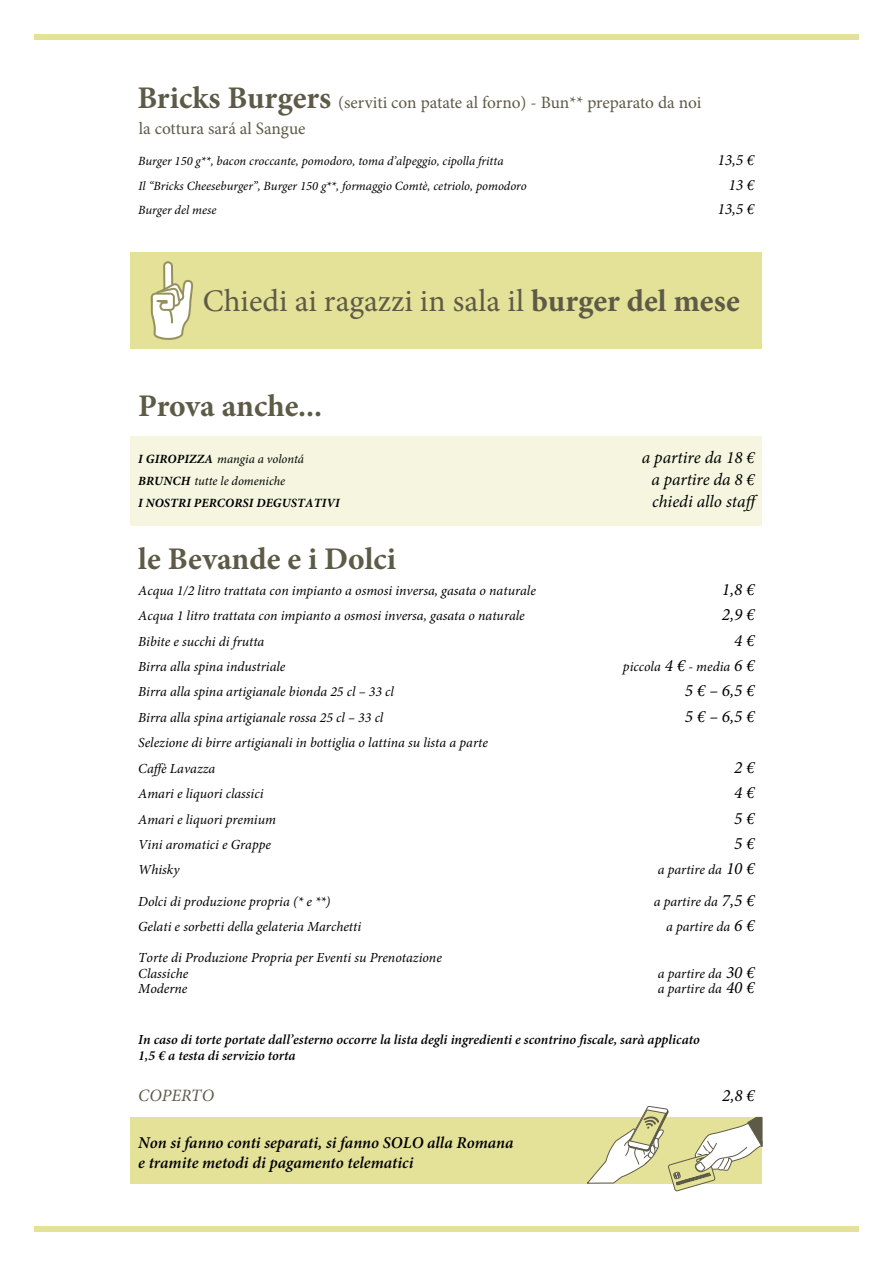
<style>
.page{position:relative;width:893px;height:1263px;background:#fff}
.page>*{position:absolute;margin:0;border:0;box-sizing:border-box;transform-origin:0 0}
.t1{font:31.5px "Minion Pro";color:#5d5b47}
.t2{font:700 31.5px "Minion Pro";color:#5d5b47}
.t3{font:17.4px/26px "Minion Pro";color:#5d5b47}
.t4{font:italic 17.4px "Minion Pro";color:#000}
.t5{font:italic 17.4px "Minion Pro";letter-spacing:.005em;color:#5d5b47}
.t6{font:italic 600 16.5px/20.4px "Minion Pro";color:#000}
.t7{font:italic 15.75px "Minion Pro";color:#000}
.t8{font:italic 13.8px/25.3px "Minion Pro";color:#000}
.t9{font:italic 600 13.8px/15.6px "Minion Pro";color:#000}
.t10{font:italic 12.6px "Minion Pro";color:#000}
.t11{font:italic 700 12.6px "Minion Pro";letter-spacing:.01em;color:#000}
.s1{font-weight:700;font-size:31.5px}
.s2{font-weight:700}
.s3{font-size:17.4px}
</style>
<div class="page">
<div style="left:34px;top:34px;width:825px;height:6px;background:#e4e199"></div>
<div style="left:34px;top:1226px;width:825px;height:6px;background:#e4e199"></div>
<div style="left:131px;top:1117px;width:631px;height:66px;background:#e4e199"></div>
<div style="left:131px;top:436px;width:631px;height:90px;background:#f6f6e0"></div>
<div style="left:131px;top:253px;width:631px;height:96px;background:#e4e199"></div>
<svg style="left:151px;top:261px;width:42px;height:79px"></svg>
<svg style="left:587px;top:1106px;width:176px;height:85px"></svg>
<p class="t3" style="left:137px;top:89px;width:566px"><span class="s1">Bricks Burgers</span> (serviti con patate al forno) - Bun** preparato da noi la cottura sará al Sangue</p>
<p class="t10" style="left:138px;top:152px;width:367px">Burger 150 g**, bacon croccante, pomodoro, toma d’alpeggio, cipolla fritta</p>
<p class="t7" style="left:717px;top:149px;width:38px">13,5 €</p>
<p class="t10" style="left:138px;top:177px;width:390px">Il “Bricks Cheeseburger”, Burger 150 g**, formaggio Comtè, cetriolo, pomodoro</p>
<p class="t7" style="left:728px;top:174px;width:27px">13 €</p>
<p class="t10" style="left:138px;top:202px;width:80px">Burger del mese</p>
<p class="t7" style="left:717px;top:198px;width:38px">13,5 €</p>
<h1 class="t1" style="left:203px;top:280px;width:539px">Chiedi ai ragazzi in sala il <span class="s2">burger del mese</span></h1>
<h1 class="t2" style="left:138px;top:384px;width:186px">Prova anche...</h1>
<p class="t10" style="left:138px;top:450px;width:167px"><span class="s2">I GIROPIZZA</span> mangia a volontá</p>
<p class="t4" style="left:642px;top:446px;width:115px">a partire da 18 €</p>
<p class="t10" style="left:138px;top:472px;width:149px"><span class="s2">BRUNCH</span> tutte le domeniche</p>
<p class="t4" style="left:651px;top:468px;width:105px">a partire da 8 €</p>
<p class="t11" style="left:138px;top:494px;width:203px">I NOSTRI PERCORSI DEGUSTATIVI</p>
<p class="t4" style="left:652px;top:490px;width:109px">chiedi allo staff</p>
<h1 class="t2" style="left:138px;top:537px;width:259px">le Bevande e i Dolci</h1>
<p class="t8" style="left:138px;top:578px;width:399px">Acqua 1/2 litro trattata con impianto a osmosi inversa, gasata o naturale</p>
<p class="t4" style="left:722px;top:577px;width:34px">1,8 €</p>
<p class="t8" style="left:138px;top:603px;width:388px">Acqua 1 litro trattata con impianto a osmosi inversa, gasata o naturale</p>
<p class="t4" style="left:722px;top:603px;width:34px">2,9 €</p>
<p class="t8" style="left:138px;top:628px;width:128px">Bibite e succhi di frutta</p>
<p class="t4" style="left:734px;top:628px;width:22px">4 €</p>
<p class="t8" style="left:138px;top:654px;width:149px">Birra alla spina industriale</p>
<p class="t8" style="left:623px;top:654px;width:133px">piccola <span class="s3">4 €</span> - media <span class="s3">6 €</span></p>
<p class="t8" style="left:138px;top:679px;width:257px">Birra alla spina artigianale bionda 25 cl – 33 cl</p>
<p class="t4" style="left:685px;top:679px;width:71px">5 € – 6,5 €</p>
<p class="t8" style="left:138px;top:705px;width:247px">Birra alla spina artigianale rossa 25 cl – 33 cl</p>
<p class="t4" style="left:685px;top:704px;width:71px">5 € – 6,5 €</p>
<p class="t8" style="left:138px;top:730px;width:351px">Selezione di birre artigianali in bottiglia o lattina su lista a parte<br>Caffè Lavazza</p>
<p class="t4" style="left:734px;top:755px;width:22px">2 €</p>
<p class="t8" style="left:138px;top:781px;width:127px">Amari e liquori classici</p>
<p class="t4" style="left:734px;top:781px;width:22px">4 €</p>
<p class="t8" style="left:138px;top:806px;width:139px">Amari e liquori premium</p>
<p class="t4" style="left:734px;top:806px;width:22px">5 €</p>
<p class="t8" style="left:138px;top:832px;width:134px">Vini aromatici e Grappe</p>
<p class="t4" style="left:734px;top:831px;width:22px">5 €</p>
<p class="t8" style="left:138px;top:857px;width:43px">Whisky</p>
<p class="t8" style="left:658px;top:857px;width:98px">a partire da <span class="s3">10 €</span></p>
<p class="t8" style="left:138px;top:888px;width:194px">Dolci di produzione propria (* e **)</p>
<p class="t8" style="left:654px;top:888px;width:103px">a partire da <span class="s3">7,5 €</span></p>
<p class="t8" style="left:138px;top:914px;width:225px">Gelati e sorbetti della gelateria Marchetti</p>
<p class="t8" style="left:666px;top:914px;width:90px">a partire da <span class="s3">6 €</span></p>
<p class="t8" style="left:138px;top:950px;width:305px;line-height:15.6px">Torte di Produzione Propria per Eventi su Prenotazione<br>Classiche</p>
<p class="t8" style="left:658px;top:961px;width:98px">a partire da <span class="s3">30 €</span></p>
<p class="t8" style="left:138px;top:976px;width:51px">Moderne</p>
<p class="t8" style="left:658px;top:976px;width:98px">a partire da <span class="s3">40 €</span></p>
<p class="t9" style="left:138px;top:1032px;width:563px">In caso di torte portate dall’esterno occorre la lista degli ingredienti e scontrino fiscale, sarà applicato<br>1,5 € a testa di servizio torta</p>
<p class="t5" style="left:138px;top:1083px;width:77px">COPERTO</p>
<p class="t4" style="left:722px;top:1083px;width:34px">2,8 €</p>
<p class="t6" style="left:138px;top:1132px;width:377px">Non si fanno conti separati, si fanno SOLO alla Romana e tramite metodi di pagamento telematici</p>
</div>
